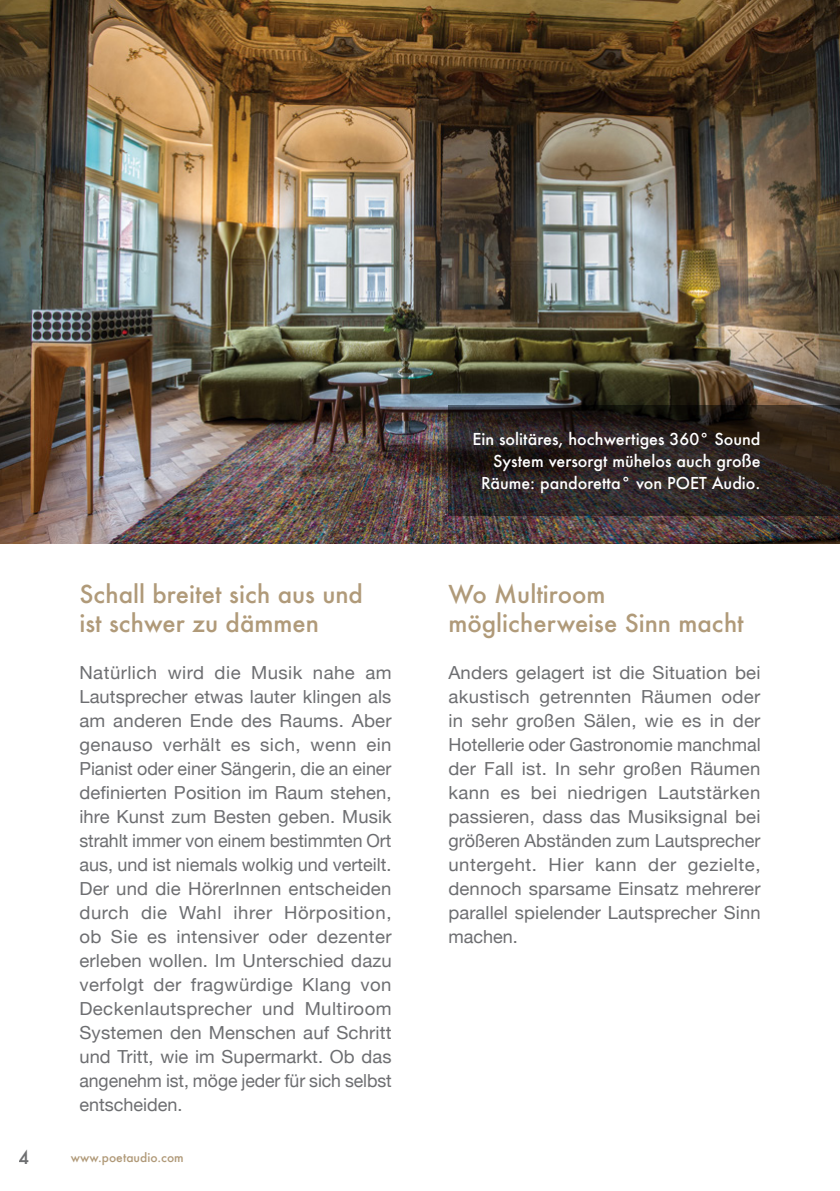
<style>
.page{position:relative;width:840px;height:1191px;background:#fff}
.page>*{position:absolute;margin:0;border:0;box-sizing:border-box;transform-origin:0 0}
.t1{font:500 24px/28.8px "Futura";color:#b09a79}
.t2{font:18px/24px "Helvetica Neue";color:#6d6e71;text-align:justify}
.t3{font:500 18px "Futura";color:#6e6f71}
.t4{font:500 16px/22px "Futura";color:#fff;text-align:right}
.t5{font:500 12px "Futura";color:#b09978}
</style>
<div class="page">
<img style="left:0;top:0;width:839px;height:543px">
<svg style="left:448px;top:405px;width:391px;height:111px"></svg>
<h1 class="t1" style="left:79px;top:579px;width:285px">Schall breitet sich aus und ist schwer zu dämmen</h1>
<p class="t2" style="left:79px;top:661px;width:314px">Natürlich wird die Musik nahe am Lautsprecher etwas lauter klingen als am anderen Ende des Raums. Aber genauso verhält es sich, wenn ein Pianist oder einer Sängerin, die an einer definierten Position im Raum stehen, ihre Kunst zum Besten geben. Musik strahlt immer von einem bestimmten Ort aus, und ist niemals wolkig und verteilt.<br>Der und die HörerInnen entscheiden durch die Wahl ihrer Hörposition, ob Sie es intensiver oder dezenter erleben wollen. Im Unterschied dazu verfolgt der fragwürdige Klang von Deckenlautsprecher und Multiroom Systemen den Menschen auf Schritt und Tritt, wie im Supermarkt. Ob das angenehm ist, möge jeder für sich selbst entscheiden.</p>
<p class="t3" style="left:19px;top:1145px;width:13px">4</p>
<p class="t5" style="left:71px;top:1149px;width:114px">www.poetaudio.com</p>
<p class="t4" style="left:472px;top:427px;width:289px">Ein solitäres, hochwertiges 360° Sound<br>System versorgt mühelos auch große<br>Räume: pandoretta° von POET Audio.</p>
<h1 class="t1" style="left:448px;top:579px;width:297px">Wo Multiroom möglicherweise Sinn macht</h1>
<p class="t2" style="left:448px;top:661px;width:314px">Anders gelagert ist die Situation bei akustisch getrennten Räumen oder in sehr großen Sälen, wie es in der Hotellerie oder Gastronomie manchmal der Fall ist. In sehr großen Räumen kann es bei niedrigen Lautstärken passieren, dass das Musiksignal bei größeren Abständen zum Lautsprecher untergeht. Hier kann der gezielte, dennoch sparsame Einsatz mehrerer parallel spielender Lautsprecher Sinn machen.</p>
</div>
